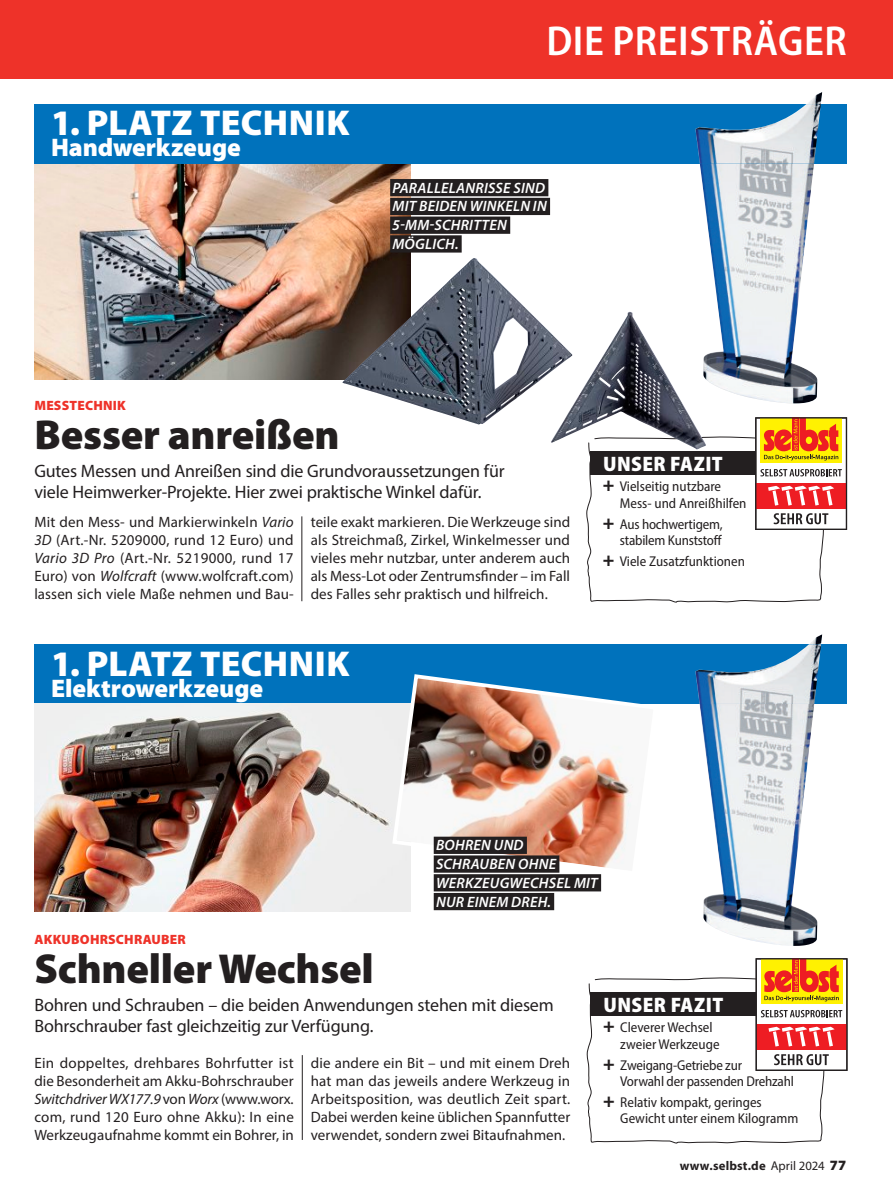
<style>
.page{position:relative;width:893px;height:1191px;background:#fff}
.page>*{position:absolute;margin:0;border:0;box-sizing:border-box;transform-origin:0 0}
.t1{font:900 42px "Myriad Pro";letter-spacing:-.005em;color:#231f20}
.t2{font:600 semi-condensed 42px "Myriad Pro";letter-spacing:.015em;color:#fff}
.t3{font:900 36px "Myriad Pro";letter-spacing:.01em;color:#fff}
.t4{font:900 25.5px "Myriad Pro";letter-spacing:-.005em;color:#fff}
.t5{font:900 semi-condensed 21px "Myriad Pro";letter-spacing:.02em;color:#fff}
.t6{font:18px/21px "Myriad Pro";letter-spacing:-.01em;color:#231f20}
.t7{font:15px/18px "Myriad Pro";letter-spacing:.005em;color:#231f20;text-align:justify}
.t8{font:italic 600 15px/18.8px "Myriad Pro";letter-spacing:.015em;color:#fff}
.t9{font:semi-condensed 14.25px/16.5px "Myriad Pro";color:#231f20}
.t10{font:900 13.5px "Myriad Pro";letter-spacing:.015em;color:#ee3229}
.t11{font:700 12.75px "Myriad Pro";letter-spacing:.01em;color:#231f20}
.s1{font-style:italic}
.s2{font-weight:900;font-size:19.5px}
.s3{font-weight:400}
.s4{font-weight:900;font-size:14.25px}
</style>
<div class="page">
<svg style="left:586px;top:436px;width:238px;height:167px"></svg>
<img style="left:34px;top:164px;width:376px;height:215px">
<div style="left:34px;top:104px;width:812px;height:60px;background:#0072bc"></div>
<div style="left:34px;top:644px;width:812px;height:60px;background:#0072bc"></div>
<img style="left:34px;top:704px;width:376px;height:207px">
<img style="left:390px;top:674px;width:251px;height:203px">
<img style="left:342px;top:258px;width:231px;height:167px">
<hr style="left:301px;top:516px;width:1px;height:85px;background:#231f20">
<hr style="left:302px;top:1055px;width:1px;height:85px;background:#231f20">
<svg style="left:586px;top:977px;width:239px;height:167px"></svg>
<div style="left:590px;top:451px;width:222px;height:24px;background:#231f20"></div>
<div style="left:590px;top:991px;width:222px;height:24px;background:#231f20"></div>
<svg style="left:755px;top:417px;width:92px;height:113px"></svg>
<svg style="left:756px;top:958px;width:91px;height:113px"></svg>
<div style="left:390px;top:179px;width:158px;height:17px;background:#231f20"></div>
<div style="left:390px;top:198px;width:160px;height:17px;background:#231f20"></div>
<div style="left:390px;top:216px;width:120px;height:18px;background:#231f20"></div>
<div style="left:390px;top:235px;width:72px;height:17px;background:#231f20"></div>
<div style="left:434px;top:836px;width:93px;height:18px;background:#231f20"></div>
<div style="left:434px;top:855px;width:125px;height:17px;background:#231f20"></div>
<div style="left:434px;top:874px;width:167px;height:17px;background:#231f20"></div>
<div style="left:434px;top:893px;width:120px;height:17px;background:#231f20"></div>
<div style="left:0;top:0;width:893px;height:79px;background:#ee3229"></div>
<img style="left:699px;top:634px;width:123px;height:312px">
<img style="left:695px;top:644px;width:126px;height:60px">
<img style="left:700px;top:92px;width:122px;height:311px">
<img style="left:695px;top:104px;width:126px;height:60px">
<h2 class="t3" style="left:51px;top:99px;width:300px">1. PLATZ TECHNIK</h2>
<h3 class="t4" style="left:51px;top:131px;width:191px">Handwerkzeuge</h3>
<h1 class="t2" style="left:546px;top:15px;width:302px">DIE PREISTRÄGER</h1>
<p class="t8" style="left:392px;top:178px;width:156px">PARALLELANRISSE SIND<br>MIT BEIDEN WINKELN IN<br>5-MM-SCHRITTEN<br>MÖGLICH.</p>
<p class="t10" style="left:34px;top:396px;width:93px">MESSTECHNIK</p>
<h1 class="t1" style="left:34px;top:407px;width:307px">Besser anreißen</h1>
<p class="t6" style="left:34px;top:460px;width:472px">Gutes Messen und Anreißen sind die Grundvoraussetzungen für viele Heimwerker-Projekte. Hier zwei praktische Winkel dafür.</p>
<p class="t7" style="left:34px;top:513px;width:261px">Mit den Mess- und Markierwinkeln <span class="s1">Vario 3D</span> (Art.-Nr. 5209000, rund 12 Euro) und <span class="s1">Vario 3D Pro</span> (Art.-Nr. 5219000, rund 17<br>Euro) von <span class="s1">Wolfcraft</span> (www.wolfcraft.com) lassen sich viele Maße nehmen und Bau-</p>
<p class="t7" style="left:311px;top:513px;width:261px">teile exakt markieren. Die Werkzeuge sind als Streichmaß, Zirkel, Winkelmesser und vieles mehr nutzbar, unter anderem auch als Mess-Lot oder Zentrumsfinder – im Fall des Falles sehr praktisch und hilfreich.</p>
<h2 class="t3" style="left:51px;top:639px;width:300px">1. PLATZ TECHNIK</h2>
<h3 class="t4" style="left:51px;top:671px;width:214px">Elektrowerkzeuge</h3>
<h3 class="t5" style="left:603px;top:450px;width:121px">UNSER FAZIT</h3>
<p class="t9" style="left:620px;top:478px;width:128px;text-indent:-17px"><span class="s2">+</span> Vielseitig nutzbare<br>Mess- und Anreißhilfen</p>
<p class="t9" style="left:603px;top:515px;width:121px;text-align:right"><span class="s2">+</span> Aus hochwertigem, stabilem Kunststoff</p>
<p class="t9" style="left:603px;top:553px;width:144px"><span class="s2">+</span> Viele Zusatzfunktionen</p>
<p class="t10" style="left:35px;top:930px;width:153px">AKKUBOHRSCHRAUBER</p>
<h1 class="t1" style="left:34px;top:940px;width:341px">SchnellerWechsel</h1>
<p class="t8" style="left:436px;top:835px;width:163px">BOHREN UND<br>SCHRAUBEN OHNE<br>WERKZEUGWECHSEL MIT<br>NUR EINEM DREH.</p>
<p class="t6" style="left:34px;top:994px;width:521px">Bohren und Schrauben – die beiden Anwendungen stehen mit diesem<br>Bohrschrauber fast gleichzeitig zur Verfügung.</p>
<p class="t7" style="left:34px;top:1053px;width:261px">Ein doppeltes, drehbares Bohrfutter ist die Besonderheit am Akku-Bohrschrauber <span class="s1">SwitchdriverWX177.9</span> von<span class="s1">Worx</span> (www.worx. com, rund 120 Euro ohne Akku): In eine Werkzeugaufnahme kommt ein Bohrer, in</p>
<p class="t7" style="left:311px;top:1053px;width:261px">die andere ein Bit – und mit einem Dreh hat man das jeweils andere Werkzeug in Arbeitsposition, was deutlich Zeit spart.<br>Dabei werden keine üblichen Spannfutter verwendet, sondern zwei Bitaufnahmen.</p>
<h3 class="t5" style="left:603px;top:990px;width:121px">UNSER FAZIT</h3>
<p class="t9" style="left:620px;top:1019px;width:101px;text-indent:-17px"><span class="s2">+</span> Cleverer Wechsel zweier Werkzeuge</p>
<p class="t9" style="left:620px;top:1056px;width:175px;text-indent:-17px"><span class="s2">+</span> Zweigang-Getriebe zur<br>Vorwahl der passenden Drehzahl</p>
<p class="t9" style="left:620px;top:1093px;width:179px;text-indent:-17px"><span class="s2">+</span> Relativ kompakt, geringes<br>Gewicht unter einem Kilogramm</p>
<p class="t11" style="left:680px;top:1157px;width:168px">www.selbst.de <span class="s3">April 2024</span> <span class="s4">77</span></p>
</div>
